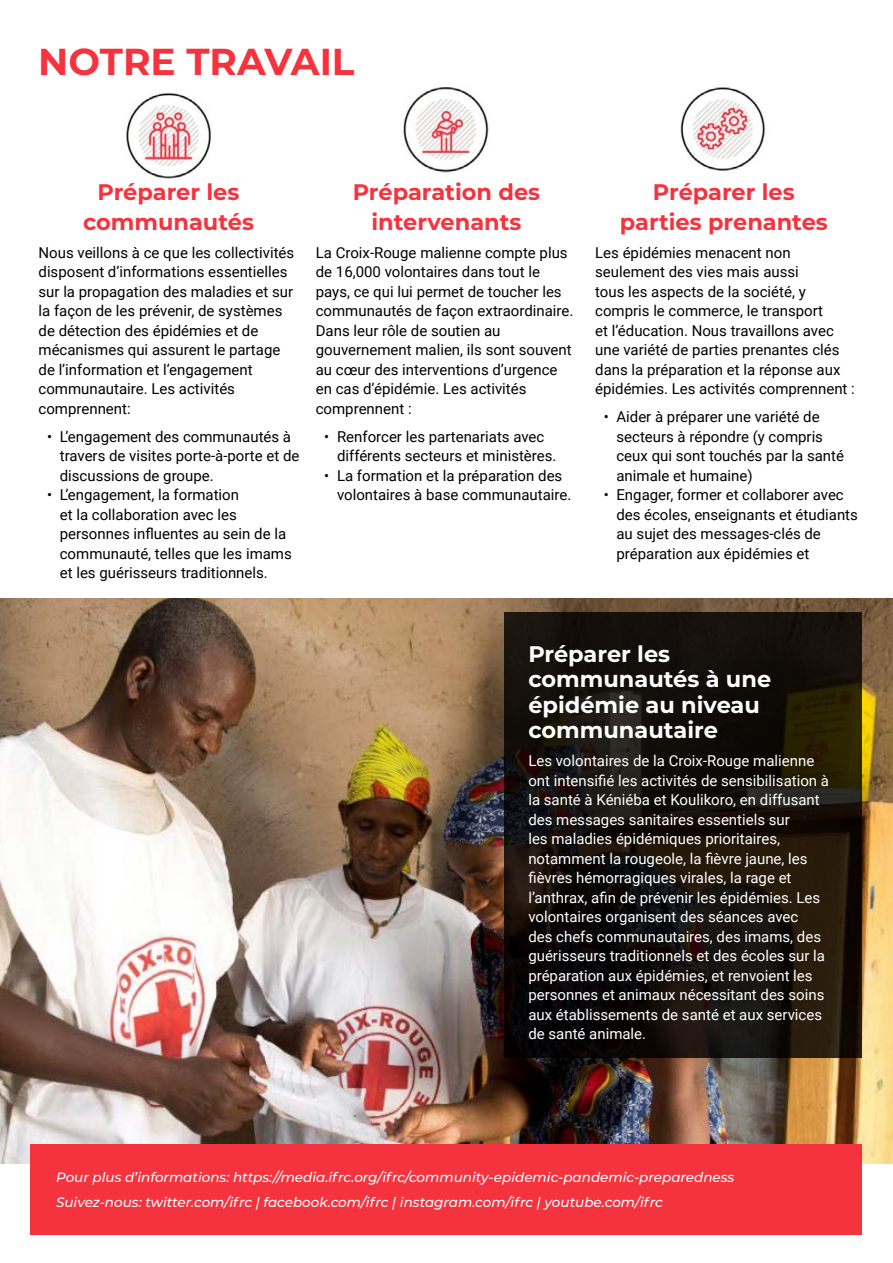
<style>
.page{position:relative;width:893px;height:1263px;background:#fff}
.page>*{position:absolute;margin:0;border:0;box-sizing:border-box;transform-origin:0 0}
.t1{font:700 37.5px "Montserrat";color:#f5333f}
.t2{font:700 22.5px/30px "Montserrat";color:#f5333f;text-align:center}
.t3{font:700 22.5px/25.5px "Montserrat";color:#fff}
.t4{font:15px/19.5px "Roboto";color:#000}
.t5{font:15px/19.5px "Roboto";color:#fff}
.t6{font:italic 500 13.5px/25px "Montserrat";color:#fff}
</style>
<div class="page">
<img style="left:0;top:598px;width:893px;height:565px">
<div style="left:31px;top:1144px;width:831px;height:90px;background:#f5333f"></div>
<img style="left:126px;top:92px;width:85px;height:87px">
<img style="left:403px;top:87px;width:86px;height:86px">
<img style="left:680px;top:87px;width:86px;height:84px">
<svg style="left:504px;top:612px;width:358px;height:445px;background:#16100b"></svg>
<h1 class="t1" style="left:38px;top:34px;width:318px">NOTRE TRAVAIL</h1>
<h2 class="t2" style="left:83px;top:176px;width:172px">Préparer les communautés</h2>
<h2 class="t2" style="left:353px;top:176px;width:189px">Préparation des intervenants</h2>
<h2 class="t2" style="left:620px;top:176px;width:210px">Préparer les parties prenantes</h2>
<p class="t4" style="left:39px;top:242px;width:257px">Nous veillons à ce que les collectivités disposent d’informations essentielles sur la propagation des maladies et sur la façon de les prévenir, de systèmes de détection des épidémies et de mécanismes qui assurent le partage de l’information et l’engagement communautaire. Les activités comprennent:</p>
<p class="t4" style="left:60px;top:426px;width:241px;text-indent:-13px">• L’engagement des communautés à travers de visites porte-à-porte et de discussions de groupe.</p>
<p class="t4" style="left:60px;top:485px;width:234px;text-indent:-13px">• L’engagement, la formation<br>et la collaboration avec les personnes influentes au sein de la communauté, telles que les imams et les guérisseurs traditionnels.</p>
<p class="t4" style="left:316px;top:242px;width:259px">La Croix-Rouge malienne compte plus de 16,000 volontaires dans tout le pays, ce qui lui permet de toucher les communautés de façon extraordinaire.<br>Dans leur rôle de soutien au gouvernement malien, ils sont souvent au cœur des interventions d’urgence en cas d’épidémie. Les activités comprennent :</p>
<p class="t4" style="left:337px;top:426px;width:221px;text-indent:-13px">• Renforcer les partenariats avec différents secteurs et ministères.</p>
<p class="t4" style="left:337px;top:465px;width:236px;text-indent:-13px">• La formation et la préparation des volontaires à base communautaire.</p>
<p class="t4" style="left:595px;top:242px;width:261px">Les épidémies menacent non seulement des vies mais aussi<br>tous les aspects de la société, y compris le commerce, le transport<br>et l’éducation. Nous travaillons avec une variété de parties prenantes clés dans la préparation et la réponse aux épidémies. Les activités comprennent :</p>
<p class="t4" style="left:616px;top:407px;width:229px;text-indent:-13px">• Aider à préparer une variété de secteurs à répondre (y compris ceux qui sont touchés par la santé animale et humaine)</p>
<p class="t4" style="left:616px;top:485px;width:243px;text-indent:-13px">• Engager, former et collaborer avec des écoles, enseignants et étudiants au sujet des messages-clés de préparation aux épidémies et</p>
<h2 class="t3" style="left:528px;top:640px;width:244px">Préparer les communautés à une épidémie au niveau communautaire</h2>
<p class="t5" style="left:528px;top:751px;width:302px">Les volontaires de la Croix-Rouge malienne ont intensifié les activités de sensibilisation à la santé à Kéniéba et Koulikoro, en diffusant des messages sanitaires essentiels sur<br>les maladies épidémiques prioritaires, notamment la rougeole, la fièvre jaune, les fièvres hémorragiques virales, la rage et l’anthrax, afin de prévenir les épidémies. Les volontaires organisent des séances avec<br>des chefs communautaires, des imams, des guérisseurs traditionnels et des écoles sur la préparation aux épidémies, et renvoient les personnes et animaux nécessitant des soins aux établissements de santé et aux services de santé animale.</p>
<p class="t6" style="left:56px;top:1164px;width:680px">Pour plus d’informations: https://media.ifrc.org/ifrc/community-epidemic-pandemic-preparedness<br>Suivez-nous: twitter.com/ifrc | facebook.com/ifrc | instagram.com/ifrc | youtube.com/ifrc</p>
</div>
